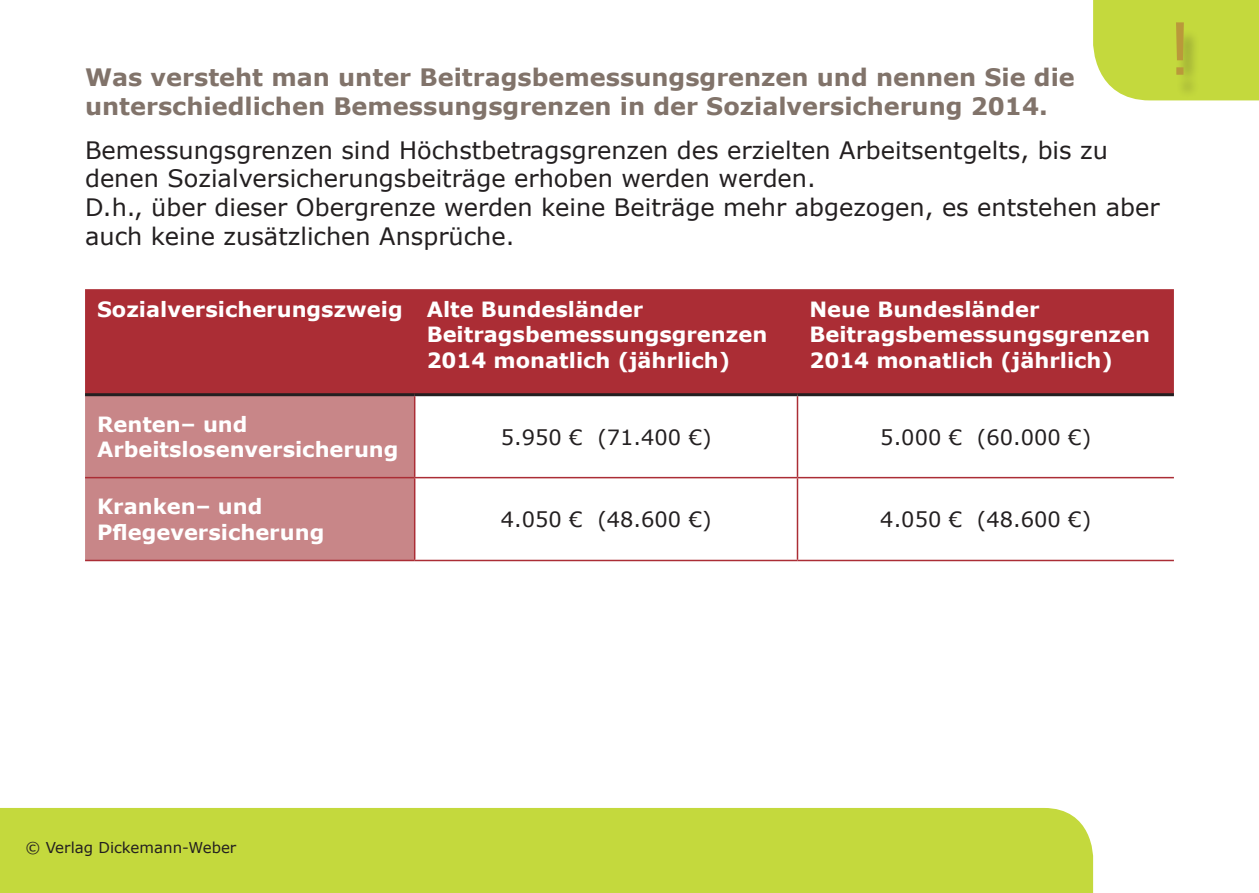
<style>
.page{position:relative;width:1259px;height:893px;background:#fff}
.page>*{position:absolute;margin:0;border:0;box-sizing:border-box;transform-origin:0 0}
.t1{font:72px "Verdana";color:#ab2d35}
.Fließtext_normal{font:24px/28.8px "Verdana";color:#231f20}
.Antwort_Überschrift{font:700 24px/28.8px "Verdana";color:#81736a}
.Tabelle_Titel_oben{font:700 21px/25.2px "Verdana";color:#fff}
.Tabelle_Fließtext_He{font:700 21px/25.2px "Verdana";color:#fff}
.Tabelle_Fließtext_No{font:21px "Verdana";color:#231f20}
.t2{font:15px "Verdana";color:#231f20}
</style>
<div class="page">
<div style="left:1093px;top:0;width:166px;height:100px;background:#c4d93d"></div>
<div style="left:1174px;top:29px;width:26px;height:70px;background:#231f20;opacity:.75"></div>
<div style="left:0;top:808px;width:1093px;height:85px;background:#c4d93d"></div>
<div style="left:85px;top:289px;width:1089px;height:104px;background:#ab2d35"></div>
<div style="left:85px;top:396px;width:329px;height:164px;background:#c88688"></div>
<hr style="left:85px;top:393px;width:330px;height:3px;background:#231f20">
<hr style="left:415px;top:393px;width:382px;height:3px;background:#231f20">
<hr style="left:797px;top:393px;width:377px;height:3px;background:#231f20">
<hr style="left:414px;top:396px;width:1px;height:81px;background:#ab2d35">
<hr style="left:796px;top:396px;width:2px;height:81px;background:#ab2d35">
<hr style="left:85px;top:477px;width:330px;height:1px;background:#ab2d35">
<hr style="left:415px;top:477px;width:382px;height:1px;background:#ab2d35">
<hr style="left:414px;top:478px;width:1px;height:82px;background:#ab2d35">
<hr style="left:797px;top:477px;width:377px;height:1px;background:#ab2d35">
<hr style="left:796px;top:478px;width:2px;height:82px;background:#ab2d35">
<hr style="left:85px;top:560px;width:330px;height:1px;background:#ab2d35">
<hr style="left:415px;top:560px;width:382px;height:1px;background:#ab2d35">
<hr style="left:797px;top:560px;width:377px;height:1px;background:#ab2d35">
<p class="Antwort_Überschrift" style="left:85px;top:63px;width:991px">Was versteht man unter Beitragsbemessungsgrenzen und nennen Sie die unterschiedlichen Bemessungsgrenzen in der Sozialversicherung 2014.</p>
<p class="Fließtext_normal" style="left:85px;top:135px;width:1076px">Bemessungsgrenzen sind Höchstbetragsgrenzen des erzielten Arbeitsentgelts, bis zu denen Sozialversicherungsbeiträge erhoben werden werden.<br>D.h., über dieser Obergrenze werden keine Beiträge mehr abgezogen, es entstehen aber auch keine zusätzlichen Ansprüche.</p>
<h1 class="t1" style="left:1165px;top:-1px;width:30px">!</h1>
<p class="Tabelle_Titel_oben" style="left:97px;top:297px;width:307px">Sozialversicherungszweig</p>
<p class="Tabelle_Titel_oben" style="left:427px;top:297px;width:218px">Alte Bundesländer</p>
<p class="Tabelle_Titel_oben" style="left:427px;top:322px;width:342px">Beitragsbemessungsgrenzen<br>2014 monatlich (jährlich)</p>
<p class="Tabelle_Titel_oben" style="left:809px;top:297px;width:232px">Neue Bundesländer</p>
<p class="Tabelle_Titel_oben" style="left:809px;top:322px;width:342px">Beitragsbemessungsgrenzen<br>2014 monatlich (jährlich)</p>
<p class="Tabelle_Fließtext_He" style="left:97px;top:411px;width:303px">Renten– und<br>Arbeitslosenversicherung</p>
<p class="Tabelle_Fließtext_He" style="left:97px;top:494px;width:229px">Kranken– und<br>Pflegeversicherung</p>
<p class="Tabelle_Fließtext_No" style="left:501px;top:422px;width:212px">5.950 € (71.400 €)</p>
<p class="Tabelle_Fließtext_No" style="left:880px;top:422px;width:212px">5.000 € (60.000 €)</p>
<p class="Tabelle_Fließtext_No" style="left:501px;top:505px;width:212px">4.050 € (48.600 €)</p>
<p class="Tabelle_Fließtext_No" style="left:880px;top:505px;width:212px">4.050 € (48.600 €)</p>
<p class="t2" style="left:26px;top:838px;width:212px">© Verlag Dickemann-Weber</p>
</div>
